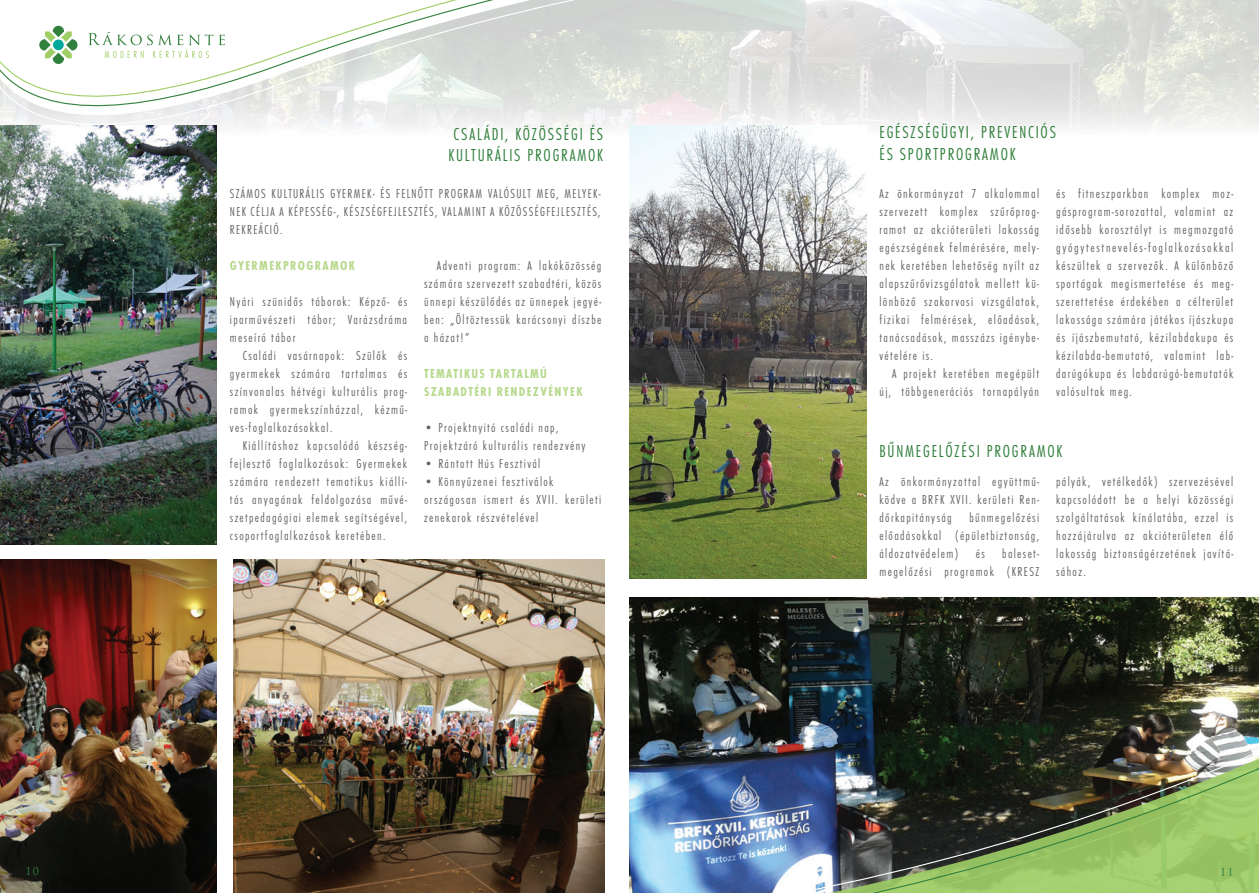
<style>
.page{position:relative;width:1259px;height:893px;background:#fff}
.page>*{position:absolute;margin:0;border:0;box-sizing:border-box;transform-origin:0 0}
.t1{font:18px/21.6px "Futura Con Lig";letter-spacing:.1em;color:#32803d}
.t2{font:15px "Baanoo";color:#32803d}
.t3{font:13.5px/18px "Futura Con Lig";letter-spacing:.1em;color:#636366;text-align:justify}
.t4{font:13.5px/18px "Futura Con Bol";letter-spacing:.1em;color:#b7d98c}
</style>
<div class="page">
<svg style="left:0;top:0;width:1259px;height:289px"></svg>
<img style="left:128px;top:505px;width:1131px;height:388px">
<img style="left:0;top:125px;width:216px;height:419px">
<img style="left:629px;top:125px;width:237px;height:453px">
<img style="left:233px;top:559px;width:372px;height:334px">
<img style="left:0;top:559px;width:216px;height:334px">
<svg style="left:39px;top:26px;width:39px;height:38px"></svg>
<div style="left:53px;top:40px;width:11px;height:10px;background:#00a899;border-radius:50%"></div>
<svg style="left:88px;top:32px;width:137px;height:26px"></svg>
<p class="t2" style="left:26px;top:861px;width:15px">10</p>
<h1 class="t1" style="left:448px;top:123px;width:156px">CSALÁDI, KÖZÖSSÉGI ÉS<br>KULTURÁLIS PROGRAMOK</h1>
<h1 class="t1" style="left:879px;top:121px;width:178px">EGÉSZSÉGÜGYI, PREVENCIÓS<br>ÉS SPORTPROGRAMOK</h1>
<p class="t3" style="left:230px;top:185px;width:372px">SZÁMOS KULTURÁLIS GYERMEK- ÉS FELNŐTT PROGRAM VALÓSULT MEG, MELYEK-NEK CÉLJA A KÉPESSÉG-, KÉSZSÉGFEJLESZTÉS, VALAMINT A KÖZÖSSÉGFEJLESZTÉS, REKREÁCIÓ.</p>
<p class="t4" style="left:230px;top:257px;width:127px">GYERMEKPROGRAMOK</p>
<p class="t3" style="left:230px;top:293px;width:179px">Nyári szünidős táborok: Képző- és iparművészeti tábor; Varázsdráma meseíró tábor</p>
<p class="t3" style="left:230px;top:347px;width:179px;text-indent:13px">Családi vasárnapok: Szülők és gyermekek számára tartalmas és színvonalas hétvégi kulturális prog&shy;ramok gyermekszínházzal, kézmű&shy;ves-foglalkozásokkal.</p>
<p class="t3" style="left:230px;top:437px;width:179px;text-indent:13px">Kiállításhoz kapcsolódó készség&shy;fejlesztő foglalkozások: Gyermekek számára rendezett tematikus kiállí&shy;tás anyagának feldolgozása művé&shy;szetpedagógiai elemek segítségével, csoportfoglalkozások keretében.</p>
<p class="t3" style="left:424px;top:257px;width:179px;text-indent:13px">Adventi program: A lakóközösség számára szervezett szabadtéri, közös ünnepi készülődés az ünnepek jegyé&shy;ben: „Öltöztessük karácsonyi díszbe a házat!”</p>
<p class="t4" style="left:424px;top:364px;width:160px">TEMATIKUS TARTALMÚ<br>SZABADTÉRI RENDEZVÉNYEK</p>
<p class="t3" style="left:424px;top:418px;width:163px">• Projektnyitó családi nap,<br>Projektzáró kulturális rendezvény</p>
<p class="t3" style="left:424px;top:454px;width:118px">• Rántott Hús Fesztivál</p>
<p class="t3" style="left:424px;top:472px;width:179px;text-align:left">• Könnyűzenei fesztiválok országosan ismert és XVII. kerületi zenekarok részvételével</p>
<p class="t3" style="left:879px;top:184px;width:161px">Az önkormányzat 7 alkalommal szervezett komplex szűrőprog&shy;ramot az akcióterületi lakosság egészségének felmérésére, mely&shy;nek keretében lehetőség nyílt az alapszűrővizsgálatok mellett kü&shy;lönböző szakorvosi vizsgálatok, fizikai felmérések, előadások, tanácsadások, masszázs igénybe&shy;vételére is.</p>
<p class="t3" style="left:879px;top:364px;width:161px;text-align:right">A projekt keretében megépült új, többgenerációs tornapályán</p>
<p class="t3" style="left:1056px;top:184px;width:179px">és fitneszparkban komplex moz&shy;gásprogram-sorozattal, valamint az idősebb korosztályt is megmozgató gyógytestnevelés-foglalkozásokkal készültek a szervezők. A különböző sportágak megismertetése és meg&shy;szerettetése érdekében a célterület lakossága számára játékos íjászkupa és íjászbemutató, kézilabdakupa és kézilabda-bemutató, valamint lab&shy;darúgókupa és labdarúgó-bemutatók valósultak meg.</p>
<h1 class="t1" style="left:879px;top:441px;width:184px">BŰNMEGELŐZÉSI PROGRAMOK</h1>
<p class="t3" style="left:879px;top:472px;width:161px">Az önkormányzattal együttmű&shy;ködve a BRFK XVII. kerületi Ren&shy;dőrkapitányság</p>
<p class="t3" style="left:879px;top:508px;width:161px;text-indent:90px">bűnmegelőzési előadásokkal (épületbiztonság, áldozatvédelem)</p>
<p class="t3" style="left:879px;top:544px;width:161px;text-align:right">baleset-<br>megelőzési programok (KRESZ</p>
<p class="t3" style="left:975px;top:544px;width:11px">és</p>
<p class="t3" style="left:1056px;top:472px;width:179px">pályák, vetélkedők) szervezésével kapcsolódott be a helyi közösségi szolgáltatások kínálatába, ezzel is hozzájárulva az akcióterületen élő lakosság biztonságérzetének javítá&shy;sához.</p>
<p class="t2" style="left:1220px;top:863px;width:15px">11</p>
</div>
